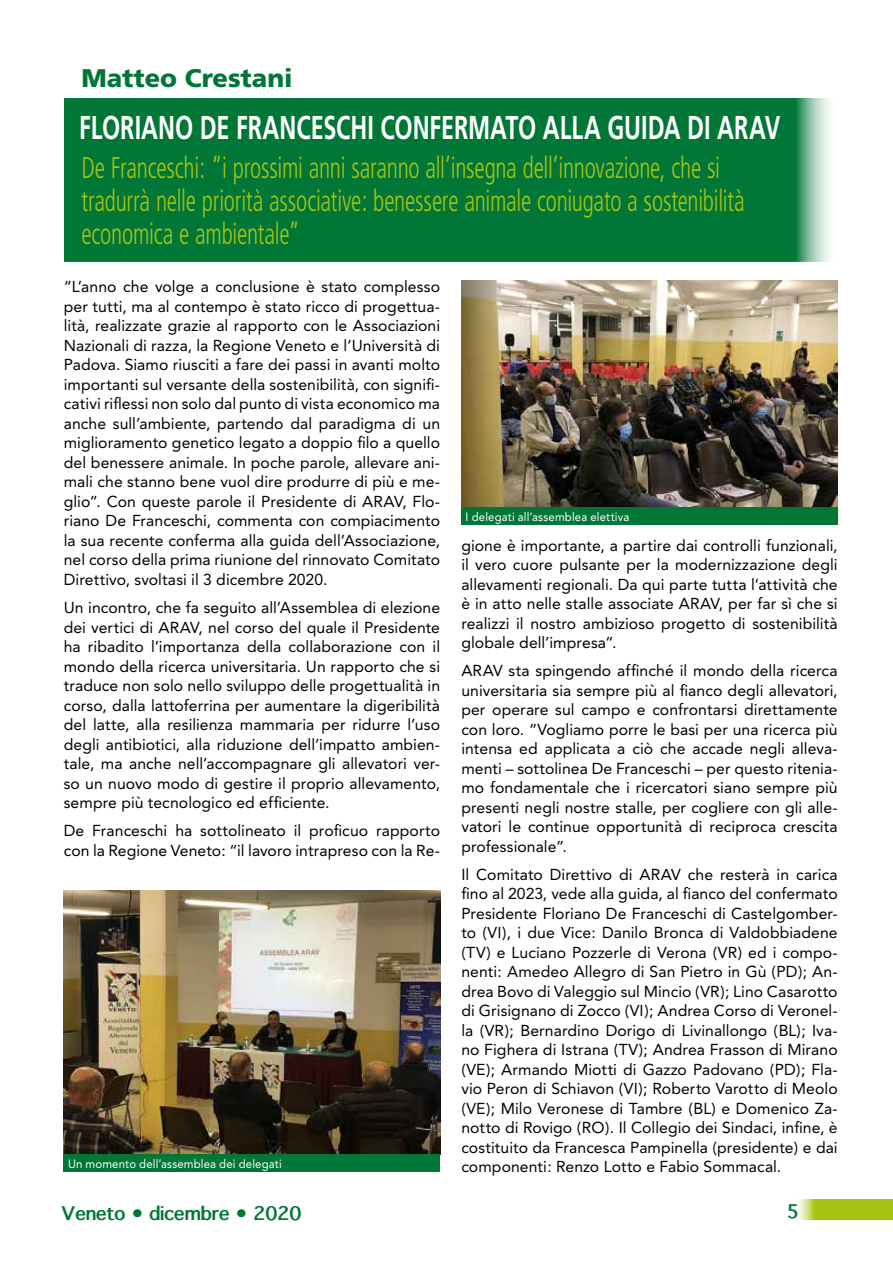
<style>
.page{position:relative;width:893px;height:1263px;background:#fff}
.page>*{position:absolute;margin:0;border:0;box-sizing:border-box;transform-origin:0 0}
.t1{font:700 33px "Frutiger";color:#fff;scale:.71 1}
.t2{font:300 condensed 30px/33px "Frutiger";letter-spacing:-.01em;color:#a6c412;scale:.8 1}
.t3{font:900 25.5px "Frutiger";color:#007637}
.t4{font:700 18px "Thonburi";color:#007637}
.t5{font:15.75px/19.5px "Avenir";letter-spacing:.005em;color:#000;text-align:justify}
.t6{font:12px "Avenir";letter-spacing:.015em;color:#fff;scale:.95 1}
</style>
<div class="page">
<svg style="left:797px;top:1199px;width:96px;height:21px;background:#afca2a"></svg>
<div style="left:64px;top:98px;width:774px;height:163px;background:#007637"></div>
<img style="left:461px;top:281px;width:376px;height:227px">
<img style="left:64px;top:890px;width:376px;height:264px">
<div style="left:64px;top:1154px;width:376px;height:18px;background:#007637"></div>
<div style="left:461px;top:508px;width:377px;height:17px;background:#007637"></div>
<h3 class="t3" style="left:81px;top:63px;width:213px">Matteo Crestani</h3>
<h1 class="t1" style="left:79px;top:108px;width:989px">FLORIANO DE FRANCESCHI CONFERMATO ALLA GUIDA DI ARAV</h1>
<h2 class="t2" style="left:81px;top:151px;width:831px">De Franceschi: “i prossimi anni saranno all’insegna dell’innovazione, che si tradurrà nelle priorità associative: benessere animale coniugato a sostenibilità economica e ambientale”</h2>
<p class="t5" style="left:64px;top:277px;width:378px">“L’anno che volge a conclusione è stato complesso per tutti, ma al contempo è stato ricco di progettua&shy;lità, realizzate grazie al rapporto con le Associazioni Nazionali di razza, la Regione Veneto e l’Università di Padova. Siamo riusciti a fare dei passi in avanti molto importanti sul versante della sostenibilità, con signifi&shy;cativi riflessi non solo dal punto di vista economico ma anche sull’ambiente, partendo dal paradigma di un miglioramento genetico legato a doppio filo a quello del benessere animale. In poche parole, allevare ani&shy;mali che stanno bene vuol dire produrre di più e me&shy;glio”. Con queste parole il Presidente di ARAV, Flo&shy;riano De Franceschi, commenta con compiacimento la sua recente conferma alla guida dell’Associazione, nel corso della prima riunione del rinnovato Comitato Direttivo, svoltasi il 3 dicembre 2020.</p>
<p class="t5" style="left:64px;top:598px;width:378px">Un incontro, che fa seguito all’Assemblea di elezione dei vertici di ARAV, nel corso del quale il Presidente ha ribadito l’importanza della collaborazione con il mondo della ricerca universitaria. Un rapporto che si traduce non solo nello sviluppo delle progettualità in corso, dalla lattoferrina per aumentare la digeribilità del latte, alla resilienza mammaria per ridurre l’uso degli antibiotici, alla riduzione dell’impatto ambien&shy;tale, ma anche nell’accompagnare gli allevatori ver&shy;so un nuovo modo di gestire il proprio allevamento, sempre più tecnologico ed efficiente.</p>
<p class="t5" style="left:64px;top:821px;width:378px">De Franceschi ha sottolineato il proficuo rapporto con la Regione Veneto: “il lavoro intrapreso con la Re-</p>
<p class="t6" style="left:466px;top:510px;width:174px">I delegati all’assemblea elettiva</p>
<p class="t5" style="left:461px;top:535px;width:378px">gione è importante, a partire dai controlli funzionali, il vero cuore pulsante per la modernizzazione degli allevamenti regionali. Da qui parte tutta l’attività che è in atto nelle stalle associate ARAV, per far sì che si realizzi il nostro ambizioso progetto di sostenibilità globale dell’impresa”.</p>
<p class="t5" style="left:461px;top:661px;width:378px">ARAV sta spingendo affinché il mondo della ricerca universitaria sia sempre più al fianco degli allevatori, per operare sul campo e confrontarsi direttamente con loro. “Vogliamo porre le basi per una ricerca più intensa ed applicata a ciò che accade negli alleva&shy;menti – sottolinea De Franceschi – per questo ritenia&shy;mo fondamentale che i ricercatori siano sempre più presenti negli nostre stalle, per cogliere con gli alle&shy;vatori le continue opportunità di reciproca crescita professionale”.</p>
<p class="t5" style="left:461px;top:864px;width:378px">Il Comitato Direttivo di ARAV che resterà in carica fino al 2023, vede alla guida, al fianco del confermato Presidente Floriano De Franceschi di Castelgomber&shy;to (VI), i due Vice: Danilo Bronca di Valdobbiadene (TV) e Luciano Pozzerle di Verona (VR) ed i compo&shy;nenti: Amedeo Allegro di San Pietro in Gù (PD); An&shy;drea Bovo di Valeggio sul Mincio (VR); Lino Casarotto di Grisignano di Zocco (VI); Andrea Corso di Veronel&shy;la (VR); Bernardino Dorigo di Livinallongo (BL); Iva&shy;no Fighera di Istrana (TV); Andrea Frasson di Mirano (VE); Armando Miotti di Gazzo Padovano (PD); Fla&shy;vio Peron di Schiavon (VI); Roberto Varotto di Meolo (VE); Milo Veronese di Tambre (BL) e Domenico Za&shy;notto di Rovigo (RO). Il Collegio dei Sindaci, infine, è costituito da Francesca Pampinella (presidente) e dai componenti: Renzo Lotto e Fabio Sommacal.</p>
<p class="t6" style="left:68px;top:1157px;width:227px">Un momento dell’assemblea dei delegati</p>
<p class="t4" style="left:62px;top:1203px;width:241px">Veneto • dicembre • 2020</p>
<p class="t4" style="left:787px;top:1201px;width:13px">5</p>
</div>
